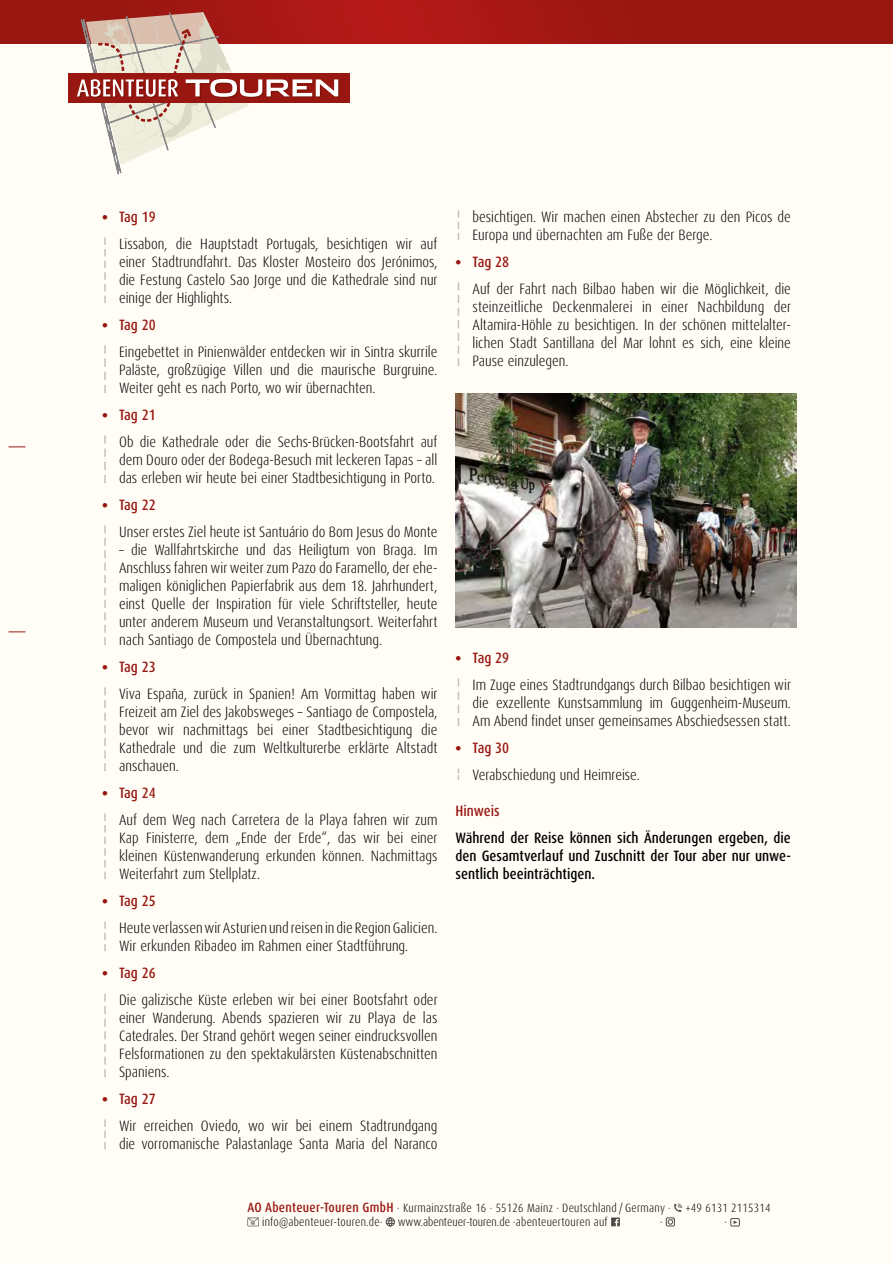
<style>
.page{position:relative;width:893px;height:1263px;background:#fffdf6}
.page>*{position:absolute;margin:0;border:0;box-sizing:border-box;transform-origin:0 0}
.t1{font:300 condensed 15px/18px "Dax Pro";color:#000}
.t2{font:500 condensed 15px/18px "Dax Pro";color:#000;text-align:justify}
.t3{font:500 condensed 15px "Dax Pro";color:#981711}
.t4{font:300 condensed 12px/14.4px "Dax Pro";letter-spacing:.02em;color:#000}
.s1{font-weight:800;color:#981711}
.s2{font-weight:500;color:#981711}
.s3{font-weight:500;font-size:13.5px;color:#981711}
</style>
<div class="page">
<svg style="left:9px;top:446px;width:17px;height:1px"></svg>
<svg style="left:9px;top:631px;width:17px;height:1px"></svg>
<svg style="left:0;top:0;width:893px;height:44px;background:#a01713"></svg>
<div style="left:69px;top:73px;width:281px;height:29px;background:#981711"></div>
<svg style="left:77px;top:12px;width:263px;height:162px"></svg>
<svg style="left:674px;top:1203px;width:8px;height:9px"></svg>
<svg style="left:247px;top:1217px;width:12px;height:9px"></svg>
<div style="left:386px;top:1217px;width:9px;height:9px;border:1px solid #000;border-radius:50%"></div>
<svg style="left:386px;top:1217px;width:8px;height:9px"></svg>
<svg style="left:611px;top:1217px;width:9px;height:9px"></svg>
<svg style="left:668px;top:1219px;width:5px;height:5px"></svg>
<div style="left:666px;top:1217px;width:9px;height:9px;border:1px solid #000"></div>
<div style="left:730px;top:1218px;width:10px;height:8px;border:1px solid #000"></div>
<svg style="left:733px;top:1220px;width:4px;height:4px"></svg>
<svg style="left:104px;top:237px;width:2px;height:66px"></svg>
<svg style="left:104px;top:345px;width:2px;height:48px"></svg>
<svg style="left:104px;top:435px;width:2px;height:48px"></svg>
<svg style="left:104px;top:525px;width:2px;height:120px"></svg>
<svg style="left:104px;top:687px;width:2px;height:84px"></svg>
<svg style="left:104px;top:813px;width:2px;height:66px"></svg>
<svg style="left:104px;top:921px;width:2px;height:30px"></svg>
<svg style="left:104px;top:993px;width:2px;height:84px"></svg>
<svg style="left:104px;top:1119px;width:2px;height:30px"></svg>
<svg style="left:458px;top:210px;width:1px;height:30px"></svg>
<svg style="left:458px;top:282px;width:1px;height:84px"></svg>
<svg style="left:458px;top:678px;width:1px;height:48px"></svg>
<img style="left:455px;top:393px;width:341px;height:234px">
<p class="t1" style="left:119px;top:203px;width:320px;line-height:27px;text-indent:-17px"><span class="s1">•</span> <span class="s2">Tag 19<br></span>Lissabon, die Hauptstadt Portugals, besichtigen wir auf</p>
<p class="t1" style="left:119px;top:253px;width:320px;text-align:justify">einer Stadtrundfahrt. Das Kloster Mosteiro dos Jerónimos, die Festung Castelo Sao Jorge und die Kathedrale sind nur einige der Highlights.</p>
<p class="t1" style="left:119px;top:311px;width:320px;line-height:27px;text-indent:-17px"><span class="s1">•</span> <span class="s2">Tag 20<br></span>Eingebettet in Pinienwälder entdecken wir in Sintra skurrile</p>
<p class="t1" style="left:119px;top:361px;width:320px">Paläste, großzügige Villen und die maurische Burgruine.<br>Weiter geht es nach Porto, wo wir übernachten.</p>
<p class="t1" style="left:119px;top:401px;width:320px;line-height:27px;text-indent:-17px"><span class="s1">•</span> <span class="s2">Tag 21<br></span>Ob die Kathedrale oder die Sechs-Brücken-Bootsfahrt auf</p>
<p class="t1" style="left:119px;top:451px;width:320px">dem Douro oder der Bodega-Besuch mit leckeren Tapas – all das erleben wir heute bei einer Stadtbesichtigung in Porto.</p>
<p class="t1" style="left:119px;top:491px;width:320px;line-height:27px;text-indent:-17px"><span class="s1">•</span> <span class="s2">Tag 22<br></span>Unser erstes Ziel heute ist Santuário do Bom Jesus do Monte</p>
<p class="t1" style="left:119px;top:541px;width:320px;text-align:justify">– die Wallfahrtskirche und das Heiligtum von Braga. Im Anschluss fahren wir weiter zum Pazo do Faramello, der ehe&shy;maligen königlichen Papierfabrik aus dem 18. Jahrhundert, einst Quelle der Inspiration für viele Schriftsteller, heute unter anderem Museum und Veranstaltungsort. Weiterfahrt nach Santiago de Compostela und Übernachtung.</p>
<p class="t1" style="left:119px;top:653px;width:320px;line-height:27px;text-indent:-17px"><span class="s1">•</span> <span class="s2">Tag 23<br></span>Viva España, zurück in Spanien! Am Vormittag haben wir</p>
<p class="t1" style="left:119px;top:703px;width:320px;text-align:justify">Freizeit am Ziel des Jakobsweges – Santiago de Compostela, bevor wir nachmittags bei einer Stadtbesichtigung die Kathedrale und die zum Weltkulturerbe erklärte Altstadt anschauen.</p>
<p class="t1" style="left:119px;top:779px;width:320px;line-height:27px;text-indent:-17px"><span class="s1">•</span> <span class="s2">Tag 24<br></span>Auf dem Weg nach Carretera de la Playa fahren wir zum</p>
<p class="t1" style="left:119px;top:829px;width:320px;text-align:justify">Kap Finisterre, dem „Ende der Erde“, das wir bei einer kleinen Küstenwanderung erkunden können. Nachmittags Weiterfahrt zum Stellplatz.</p>
<p class="t1" style="left:119px;top:887px;width:320px;line-height:27px;text-indent:-17px"><span class="s1">•</span> <span class="s2">Tag 25<br></span>Heute verlassen wir Asturien und reisen in die Region Galicien.</p>
<p class="t1" style="left:119px;top:937px;width:291px">Wir erkunden Ribadeo im Rahmen einer Stadtführung.</p>
<p class="t1" style="left:119px;top:959px;width:320px;line-height:27px;text-indent:-17px"><span class="s1">•</span> <span class="s2">Tag 26<br></span>Die galizische Küste erleben wir bei einer Bootsfahrt oder</p>
<p class="t1" style="left:119px;top:1009px;width:320px;text-align:justify">einer Wanderung. Abends spazieren wir zu Playa de las Catedrales. Der Strand gehört wegen seiner eindrucksvollen Felsformationen zu den spektakulärsten Küstenabschnitten Spaniens.</p>
<p class="t1" style="left:119px;top:1085px;width:320px;line-height:27px;text-indent:-17px"><span class="s1">•</span> <span class="s2">Tag 27<br></span>Wir erreichen Oviedo, wo wir bei einem Stadtrundgang</p>
<p class="t1" style="left:119px;top:1135px;width:320px">die vorromanische Palastanlage Santa Maria del Naranco</p>
<p class="t1" style="left:472px;top:208px;width:320px">besichtigen. Wir machen einen Abstecher zu den Picos de<br>Europa und übernachten am Fuße der Berge.</p>
<p class="t1" style="left:472px;top:248px;width:320px;line-height:27px;text-indent:-17px"><span class="s1">•</span> <span class="s2">Tag 28<br></span>Auf der Fahrt nach Bilbao haben wir die Möglichkeit, die</p>
<p class="t1" style="left:472px;top:298px;width:320px;text-align:justify">steinzeitliche Deckenmalerei in einer Nachbildung der Altamira-Höhle zu besichtigen. In der schönen mittelalter&shy;lichen Stadt Santillana del Mar lohnt es sich, eine kleine Pause einzulegen.</p>
<p class="t1" style="left:472px;top:644px;width:320px;line-height:27px;text-indent:-17px"><span class="s1">•</span> <span class="s2">Tag 29<br></span>Im Zuge eines Stadtrundgangs durch Bilbao besichtigen wir</p>
<p class="t1" style="left:472px;top:694px;width:320px">die exzellente Kunstsammlung im Guggenheim-Museum.<br>Am Abend findet unser gemeinsames Abschiedsessen statt.</p>
<p class="t1" style="left:472px;top:734px;width:169px;line-height:27px;text-indent:-17px"><span class="s1">•</span> <span class="s2">Tag 30<br></span>Verabschiedung und Heimreise.</p>
<p class="t3" style="left:455px;top:801px;width:46px">Hinweis</p>
<p class="t2" style="left:455px;top:829px;width:337px">Während der Reise können sich Änderungen ergeben, die den Gesamtverlauf und Zuschnitt der Tour aber nur unwe&shy;sentlich beeinträchtigen.</p>
<p class="t4" style="left:262px;top:1200px;width:510px;text-indent:-15px"><span class="s3">AO Abenteuer-Touren GmbH</span> · Kurmainzstraße 16 · 55126 Mainz · Deutschland / Germany · +49 6131 2115314 info@abenteuer-touren.de·</p>
<p class="t4" style="left:398px;top:1215px;width:211px">www.abenteuer-touren.de ·abenteuertouren auf</p>
<p class="t4" style="left:660px;top:1215px;width:4px">·</p>
<p class="t4" style="left:725px;top:1215px;width:4px">·</p>
</div>
